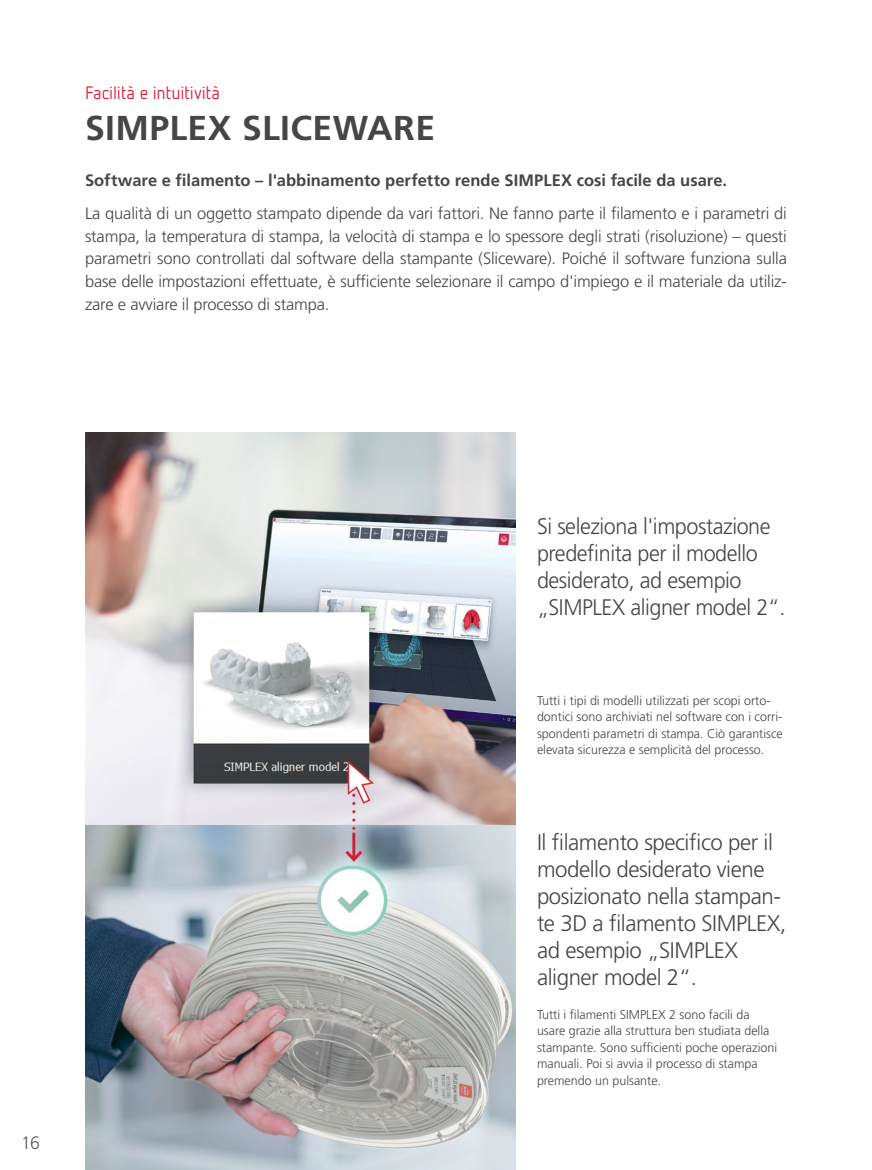
<style>
.page{position:relative;width:872px;height:1170px;background:#fff}
.page>*{position:absolute;margin:0;border:0;box-sizing:border-box;transform-origin:0 0}
.t1{font:700 34.5px "Frutiger LT Std";letter-spacing:.01em;color:#464547}
.t2{font:300 22.5px/27px "Frutiger LT Std";letter-spacing:-.02em;color:#464547}
.t3{font:300 22.5px/27px "Frutiger LT Std";letter-spacing:-.02em;color:#464547;scale:.96 1}
.t4{font:18px "Netto Pro";letter-spacing:-.01em;color:#da1f3d}
.t5{font:300 18px "Frutiger LT Std";color:#58595b}
.t6{font:300 16.5px/22.5px "Frutiger LT Std";letter-spacing:-.01em;color:#464547;text-align:justify}
.t7{font:700 16.5px "Frutiger LT Std";letter-spacing:.005em;color:#464547}
.t8{font:300 12.75px/16.5px "Frutiger LT Std";color:#464547}
</style>
<div class="page">
<img style="left:85px;top:432px;width:431px;height:737px">
<p class="t4" style="left:85px;top:81px;width:136px">Facilità e intuitività</p>
<h1 class="t1" style="left:85px;top:107px;width:351px">SIMPLEX SLICEWARE</h1>
<p class="t7" style="left:85px;top:170px;width:643px">Software e filamento – l'abbinamento perfetto rende SIMPLEX cosi facile da usare.</p>
<p class="t6" style="left:85px;top:203px;width:703px">La qualità di un oggetto stampato dipende da vari fattori. Ne fanno parte il filamento e i parametri di stampa, la temperatura di stampa, la velocità di stampa e lo spessore degli strati (risoluzione) – questi parametri sono controllati dal software della stampante (Sliceware). Poiché il software funziona sulla base delle impostazioni effettuate, è sufficiente selezionare il campo d'impiego e il materiale da utiliz&shy;zare e avviare il processo di stampa.</p>
<p class="t5" style="left:21px;top:1132px;width:20px">16</p>
<h2 class="t3" style="left:537px;top:513px;width:260px">Si seleziona l'impostazione predefinita per il modello desiderato, ad esempio „SIMPLEX aligner model 2“.</h2>
<p class="t8" style="left:537px;top:692px;width:247px">Tutti i tipi di modelli utilizzati per scopi orto&shy;dontici sono archiviati nel software con i corri&shy;spondenti parametri di stampa. Ciò garantisce elevata sicurezza e semplicità del processo.</p>
<h2 class="t2" style="left:537px;top:828px;width:251px">Il filamento specifico per il modello desiderato viene posizionato nella stampan&shy;te 3D a filamento SIMPLEX, ad esempio „SIMPLEX aligner model 2“.</h2>
<p class="t8" style="left:537px;top:1006px;width:242px">Tutti i filamenti SIMPLEX 2 sono facili da usare grazie alla struttura ben studiata della stampante. Sono sufficienti poche operazioni manuali. Poi si avvia il processo di stampa premendo un pulsante.</p>
</div>
